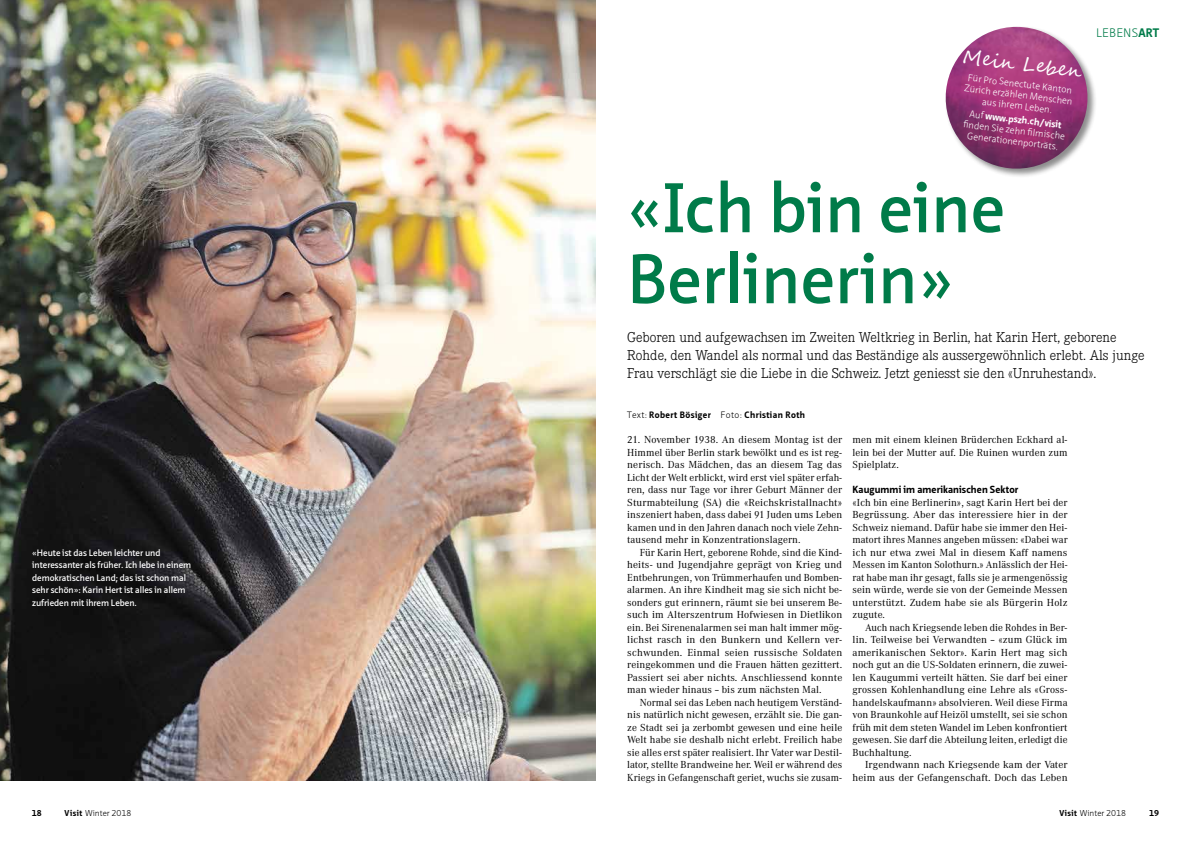
<style>
.page{position:relative;width:1191px;height:842px;background:#fff}
.page>*{position:absolute;margin:0;border:0;box-sizing:border-box;transform-origin:0 0}
.t1{font:600 68px/71px "Neue Sans Pro";color:#007b49}
.t2{font:19px "Segoe Script";color:#fff}
.t3{font:300 14px/18px "Corporate E";color:#000}
.t4{font:300 12px "Neue Sans Pro";letter-spacing:.01em;color:#007b49}
.t5{font:10px/12.5px "Corporate A";letter-spacing:.01em;color:#000;text-align:justify}
.t6{font:700 10px "Neue Sans Pro";letter-spacing:.005em;color:#000}
.t7{font:300 9.5px/11px "Neue Sans Pro";color:#fff;text-align:center}
.t8{font:600 9px/12.5px "Neue Sans Pro";letter-spacing:-.005em;color:#fff}
.t9{font:700 9px "Neue Sans Pro";letter-spacing:.04em;color:#000}
.t10{font:300 8.3px "Neue Sans Pro";color:#000}
.t11{font:700 8.3px "Neue Sans Pro";color:#000}
.s1{font-weight:700}
.s2{font-weight:300}
</style>
<div class="page">
<img style="left:0;top:0;width:595px;height:781px">
<div style="left:944px;top:26px;width:152px;height:152px;background:#000;opacity:.45"></div>
<img style="left:944px;top:27px;width:147px;height:145px">
<h2 class="t2" style="left:965px;top:41px;width:121px;rotate:7deg">Mein Leben</h2>
<p class="t7" style="left:966px;top:71px;width:110px;rotate:7deg">Für Pro Senectute Kanton<br>Zürich erzählen Menschen aus ihrem Leben.</p>
<p class="t7" style="left:965px;top:107px;width:104px;rotate:7deg">Auf <span class="s1">www.pszh.ch/visit<br></span>fi nden Sie zehn fi lmische<br>Generationenporträts.</p>
<p class="t4" style="left:1096px;top:25px;width:64px">LEBENS<span class="s1">ART</span></p>
<p class="t8" style="left:32px;top:546px;width:160px">«Heute ist das Leben leichter und interessanter als früher. Ich lebe in einem demokratischen Land; das ist schon mal sehr schön»: Karin Hert ist alles in allem zufrieden mit ihrem Leben.</p>
<h1 class="t1" style="left:627px;top:172px;width:379px">«Ich bin eine<br>Berlinerin»</h1>
<p class="t3" style="left:627px;top:328px;width:519px">Geboren und aufgewachsen im Zweiten Weltkrieg in Berlin, hat Karin Hert, geborene<br>Rohde, den Wandel als normal und das Beständige als aussergewöhnlich erlebt. Als junge<br>Frau verschlägt sie die Liebe in die Schweiz. Jetzt geniesst sie den «Unruhestand».</p>
<p class="t9" style="left:627px;top:409px;width:179px"><span class="s2">Text:</span> Robert Bösiger <span class="s2">Foto:</span> Christian Roth</p>
<p class="t5" style="left:627px;top:433px;width:216px">21. November 1938. An diesem Montag ist der Himmel über Berlin stark bewölkt und es ist reg&shy;nerisch. Das Mädchen, das an diesem Tag das Licht der Welt erblickt, wird erst viel später erfah&shy;ren, dass nur Tage vor ihrer Geburt Männer der Sturmabteilung (SA) die «Reichskristallnacht» inszeniert haben, dass dabei 91 Juden ums Leben kamen und in den Jahren danach noch viele Zehn&shy;tausend mehr in Konzentrationslagern.</p>
<p class="t5" style="left:627px;top:546px;width:217px;text-indent:12px">Für Karin Hert, geborene Rohde, sind die Kind&shy;heits- und Jugendjahre geprägt von Krieg und Entbehrungen, von Trümmerhaufen und Bomben&shy;alarmen. An ihre Kindheit mag sie sich nicht be&shy;sonders gut erinnern, räumt sie bei unserem Be&shy;such im Alterszentrum Hofwiesen in Dietlikon ein. Bei Sirenenalarmen sei man halt immer mög&shy;lichst rasch in den Bunkern und Kellern ver&shy;schwunden. Einmal seien russische Soldaten reingekommen und die Frauen hätten gezittert.<br>Passiert sei aber nichts. Anschliessend konnte man wieder hinaus – bis zum nächsten Mal.</p>
<p class="t5" style="left:627px;top:696px;width:216px;text-indent:12px">Normal sei das Leben nach heutigem Verständ&shy;nis natürlich nicht gewesen, erzählt sie. Die gan&shy;ze Stadt sei ja zerbombt gewesen und eine heile Welt habe sie deshalb nicht erlebt. Freilich habe sie alles erst später realisiert. Ihr Vater war Destil&shy;lator, stellte Brandweine her. Weil er während des Kriegs in Gefangenschaft geriet, wuchs sie zusam-</p>
<p class="t5" style="left:852px;top:433px;width:216px">men mit einem kleinen Brüderchen Eckhard al&shy;lein bei der Mutter auf. Die Ruinen wurden zum Spielplatz.</p>
<p class="t6" style="left:852px;top:483px;width:167px">Kaugummi im amerikanischen Sektor</p>
<p class="t5" style="left:852px;top:496px;width:216px">«Ich bin eine Berlinerin», sagt Karin Hert bei der Begrüssung. Aber das interessiere hier in der Schweiz niemand. Dafür habe sie immer den Hei&shy;matort ihres Mannes angeben müssen: «Dabei war ich nur etwa zwei Mal in diesem Kaff namens Messen im Kanton Solothurn.» Anlässlich der Hei&shy;rat habe man ihr gesagt, falls sie je armengenössig sein würde, werde sie von der Gemeinde Messen unterstützt. Zudem habe sie als Bürgerin Holz zugute.</p>
<p class="t5" style="left:852px;top:621px;width:216px;text-indent:12px">Auch nach Kriegsende leben die Rohdes in Ber&shy;lin. Teilweise bei Verwandten – «zum Glück im amerikanischen Sektor». Karin Hert mag sich noch gut an die US-Soldaten erinnern, die zuwei&shy;len Kaugummi verteilt hätten. Sie darf bei einer grossen Kohlenhandlung eine Lehre als «Gross&shy;handelskaufmann» absolvieren. Weil diese Firma von Braunkohle auf Heizöl umstellt, sei sie schon früh mit dem steten Wandel im Leben konfrontiert gewesen. Sie darf die Abteilung leiten, erledigt die Buchhaltung.</p>
<p class="t5" style="left:852px;top:758px;width:216px;text-align:right">Irgendwann nach Kriegsende kam der Vater heim aus der Gefangenschaft. Doch das Leben</p>
<p class="t11" style="left:32px;top:807px;width:11px">18</p>
<p class="t10" style="left:65px;top:807px;width:68px"><span class="s1">Visit</span> Winter 2018</p>
<p class="t10" style="left:1059px;top:807px;width:68px"><span class="s1">Visit</span> Winter 2018</p>
<p class="t11" style="left:1149px;top:807px;width:11px">19</p>
</div>
